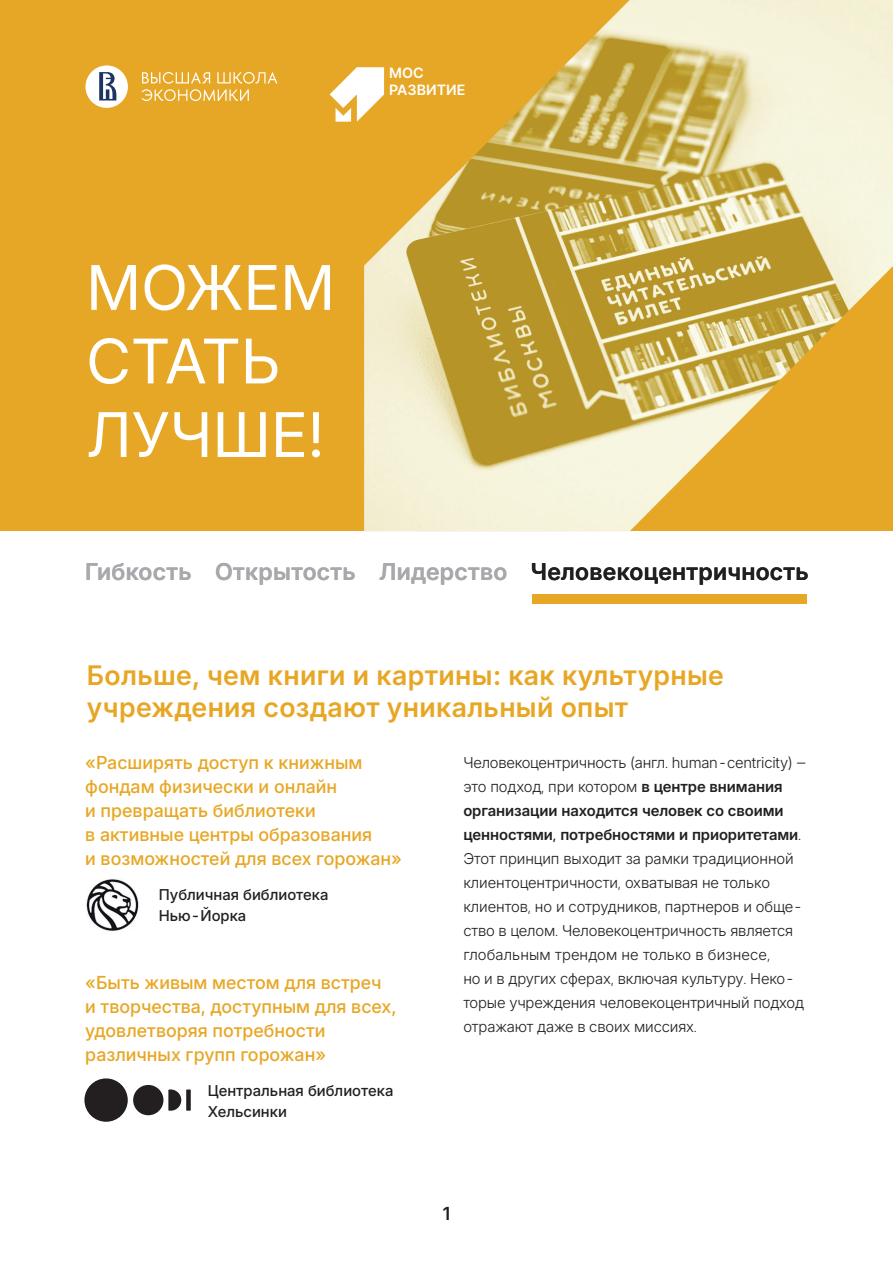
<style>
.page{position:relative;width:893px;height:1263px;background:#fff}
.page>*{position:absolute;margin:0;border:0;box-sizing:border-box;transform-origin:0 0}
.t1{font:61.65px/73.5px "Inter 18 pt";color:#fff}
.t2{font:600 27px/31.5px "Inter 18 pt";letter-spacing:.01em;color:#e7a725}
.t3{font:600 23.25px "Inter 18 pt";letter-spacing:.01em;color:#a6a8a9}
.t4{font:500 18px/24px "Inter 18 pt";color:#e7a725}
.t5{font:600 18px "Inter 18 pt";color:#231f20}
.t6{font:300 15px/24px "Inter 18 pt";letter-spacing:-.01em;color:#231f20}
.t7{font:500 15px/21px "Inter 18 pt";color:#231f20}
.t8{font:14.25px/17.1px "Inter V";color:#fff}
.s1{color:#0c1012}
.s2{font-weight:600}
</style>
<div class="page">
<div style="left:0;top:0;width:893px;height:531px;background:#e7a726"></div>
<div style="left:532px;top:594px;width:275px;height:10px;background:#e7a725"></div>
<div style="left:84px;top:1078px;width:44px;height:44px;background:#231f20;border-radius:50%"></div>
<div style="left:133px;top:1085px;width:30px;height:30px;background:#231f20;border-radius:50%"></div>
<svg style="left:168px;top:1089px;width:23px;height:22px"></svg>
<img style="left:86px;top:879px;width:53px;height:52px">
<svg style="left:330px;top:67px;width:34px;height:55px"></svg>
<svg style="left:85px;top:65px;width:192px;height:43px"></svg>
<img style="left:364px;top:0;width:529px;height:531px">
<p class="t8" style="left:389px;top:64px;width:78px">МОС<br>РАЗВИТИЕ</p>
<h1 class="t1" style="left:86px;top:249px;width:251px">МОЖЕМ<br>СТАТЬ<br>ЛУЧШЕ!</h1>
<h3 class="t3" style="left:85px;top:554px;width:725px">Гибкость Открытость Лидерство <span class="s1">Человекоцентричность</span></h3>
<h2 class="t2" style="left:87px;top:659px;width:639px">Больше, чем книги и картины: как культурные учреждения создают уникальный опыт</h2>
<p class="t4" style="left:85px;top:750px;width:318px">«Расширять доступ к книжным фондам физически и онлайн<br>и превращать библиотеки<br>в активные центры образования<br>и возможностей для всех горожан»</p>
<p class="t7" style="left:159px;top:884px;width:171px">Публичная библиотека<br>Нью-Йорка</p>
<p class="t4" style="left:85px;top:970px;width:313px">«Быть живым местом для встреч и творчества, доступным для всех, удовлетворяя потребности различных групп горожан»</p>
<p class="t7" style="left:208px;top:1080px;width:187px">Центральная библиотека<br>Хельсинки</p>
<p class="t6" style="left:463px;top:750px;width:344px">Человекоцентричность (англ. human-centricity) ‒ это подход, при котором <span class="s2">в центре внимания организации находится человек со своими ценностями, потребностями и приоритетами</span>.<br>Этот принцип выходит за рамки традиционной клиентоцентричности, охватывая не только клиентов, но и сотрудников, партнеров и обще&shy;ство в целом. Человекоцентричность является глобальным трендом не только в бизнесе,<br>но и в других сферах, включая культуру. Неко&shy;торые учреждения человекоцентричный подход отражают даже в своих миссиях.</p>
<p class="t5" style="left:443px;top:1200px;width:9px">1</p>
</div>
